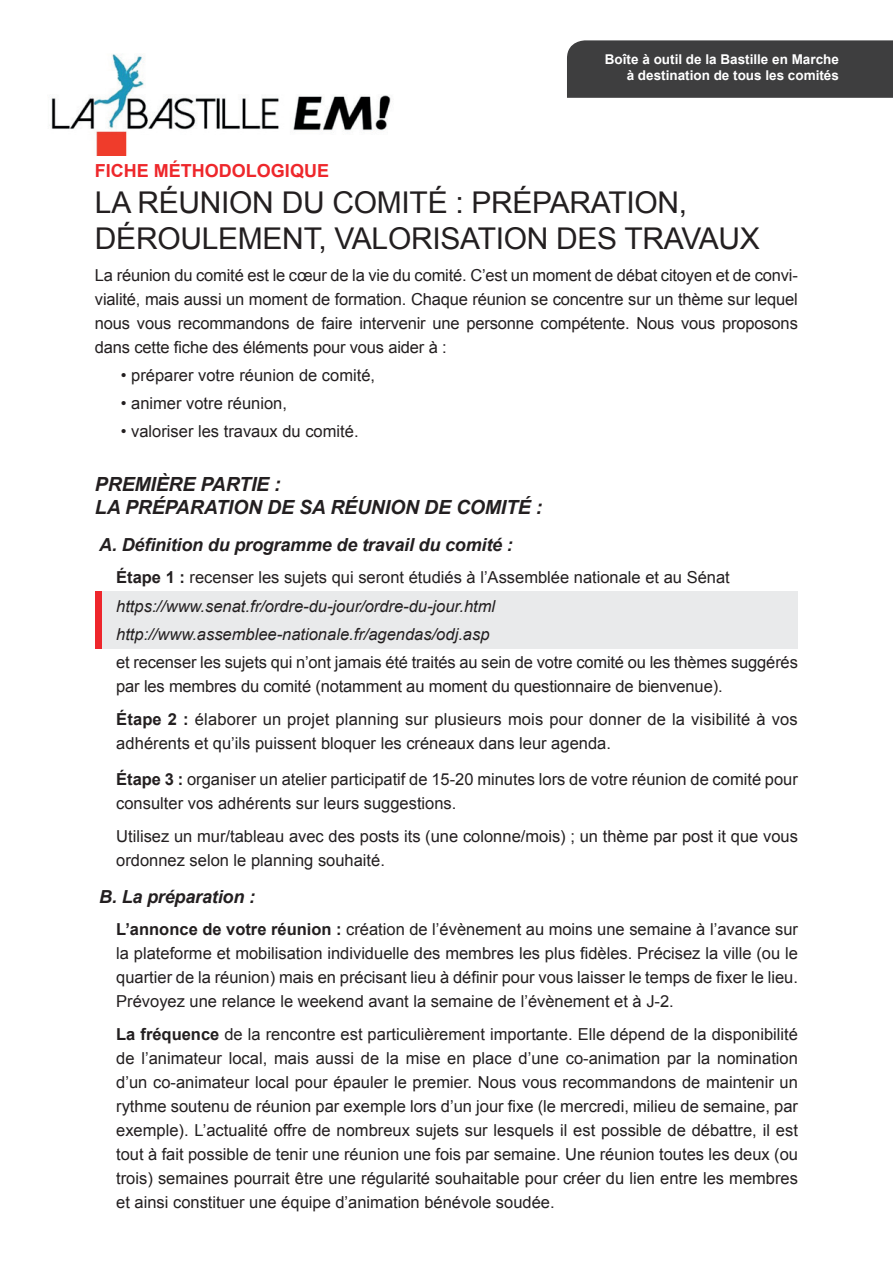
<style>
.page{position:relative;width:893px;height:1263px;background:#fff}
.page>*{position:absolute;margin:0;border:0;box-sizing:border-box;transform-origin:0 0}
.t1{font:30px/36px "Arial";letter-spacing:-.01em;color:#231f20}
.t2{font:italic 700 19.5px/23.4px "Arial";letter-spacing:-.01em;color:#231f20}
.t3{font:italic 700 18px "Arial";letter-spacing:-.01em;color:#231f20}
.t4{font:700 18px "Arial";color:#ee272b}
.t5{font:16.5px/24px "Arial";color:#231f20}
.t6{font:italic 16.5px/28.2px "Arial";color:#231f20}
.t7{font:700 13.5px/16.2px "Arial";color:#fff;text-align:right}
.s1{font-weight:700;font-style:normal}
.s2{font-style:normal}
.s3{font-weight:700}
</style>
<div class="page">
<div style="left:98px;top:591px;width:700px;height:57px;background:#e9eaeb"></div>
<div style="left:95px;top:591px;width:7px;height:57px;background:#ee262c"></div>
<div style="left:567px;top:40px;width:326px;height:58px;background:#3e3e3f"></div>
<img style="left:49px;top:54px;width:342px;height:101px">
<p class="t7" style="left:605px;top:51px;width:236px">Boîte à outil de la Bastille en Marche à destination de tous les comités</p>
<p class="t4" style="left:95px;top:159px;width:236px">FICHE MÉTHODOLOGIQUE</p>
<h1 class="t1" style="left:95px;top:185px;width:666px">LA RÉUNION DU COMITÉ : PRÉPARATION,<br>DÉROULEMENT, VALORISATION DES TRAVAUX</h1>
<p class="t5" style="left:95px;top:263px;width:704px;text-align:justify">La réunion du comité est le cœur de la vie du comité. C’est un moment de débat citoyen et de convi&shy;vialité, mais aussi un moment de formation. Chaque réunion se concentre sur un thème sur lequel nous vous recommandons de faire intervenir une personne compétente. Nous vous proposons dans cette fiche des éléments pour vous aider à :</p>
<p class="t5" style="left:121px;top:363px;width:256px">• préparer votre réunion de comité,</p>
<p class="t5" style="left:121px;top:391px;width:168px">• animer votre réunion,</p>
<p class="t5" style="left:121px;top:420px;width:239px">• valoriser les travaux du comité.</p>
<p class="t2" style="left:95px;top:473px;width:449px">PREMIÈRE PARTIE :<br>LA PRÉPARATION DE SA RÉUNION DE COMITÉ :</p>
<p class="t3" style="left:99px;top:533px;width:415px">A. Définition du programme de travail du comité :</p>
<p class="t6" style="left:116px;top:564px;width:615px"><span class="s1">Étape 1 :</span> <span class="s2">recenser les sujets qui seront étudiés à l’Assemblée nationale et au Sénat </span>https://www.senat.fr/ordre-du-jour/ordre-du-jour.html http://www.assemblee-nationale.fr/agendas/odj.asp</p>
<p class="t5" style="left:116px;top:650px;width:683px">et recenser les sujets qui n’ont jamais été traités au sein de votre comité ou les thèmes suggérés par les membres du comité (notamment au moment du questionnaire de bienvenue).</p>
<p class="t5" style="left:116px;top:707px;width:683px"><span class="s3">Étape 2 :</span> élaborer un projet planning sur plusieurs mois pour donner de la visibilité à vos adhérents et qu’ils puissent bloquer les créneaux dans leur agenda.</p>
<p class="t5" style="left:116px;top:768px;width:683px"><span class="s3">Étape 3 :</span> organiser un atelier participatif de 15-20 minutes lors de votre réunion de comité pour consulter vos adhérents sur leurs suggestions.</p>
<p class="t5" style="left:116px;top:824px;width:683px">Utilisez un mur/tableau avec des posts its (une colonne/mois) ; un thème par post it que vous ordonnez selon le planning souhaité.</p>
<p class="t3" style="left:99px;top:884px;width:157px">B. La préparation :</p>
<p class="t5" style="left:116px;top:917px;width:683px;text-align:justify"><span class="s3">L’annonce de votre réunion :</span> création de l’évènement au moins une semaine à l’avance sur la plateforme et mobilisation individuelle des membres les plus fidèles. Précisez la ville (ou le quartier de la réunion) mais en précisant lieu à définir pour vous laisser le temps de fixer le lieu.<br>Prévoyez une relance le weekend avant la semaine de l’évènement et à J-2.</p>
<p class="t5" style="left:116px;top:1022px;width:683px;text-align:justify"><span class="s3">La fréquence</span> de la rencontre est particulièrement importante. Elle dépend de la disponibilité de l’animateur local, mais aussi de la mise en place d’une co-animation par la nomination d’un co-animateur local pour épauler le premier. Nous vous recommandons de maintenir un rythme soutenu de réunion par exemple lors d’un jour fixe (le mercredi, milieu de semaine, par exemple). L’actualité offre de nombreux sujets sur lesquels il est possible de débattre, il est tout à fait possible de tenir une réunion une fois par semaine. Une réunion toutes les deux (ou trois) semaines pourrait être une régularité souhaitable pour créer du lien entre les membres et ainsi constituer une équipe d’animation bénévole soudée.</p>
</div>
